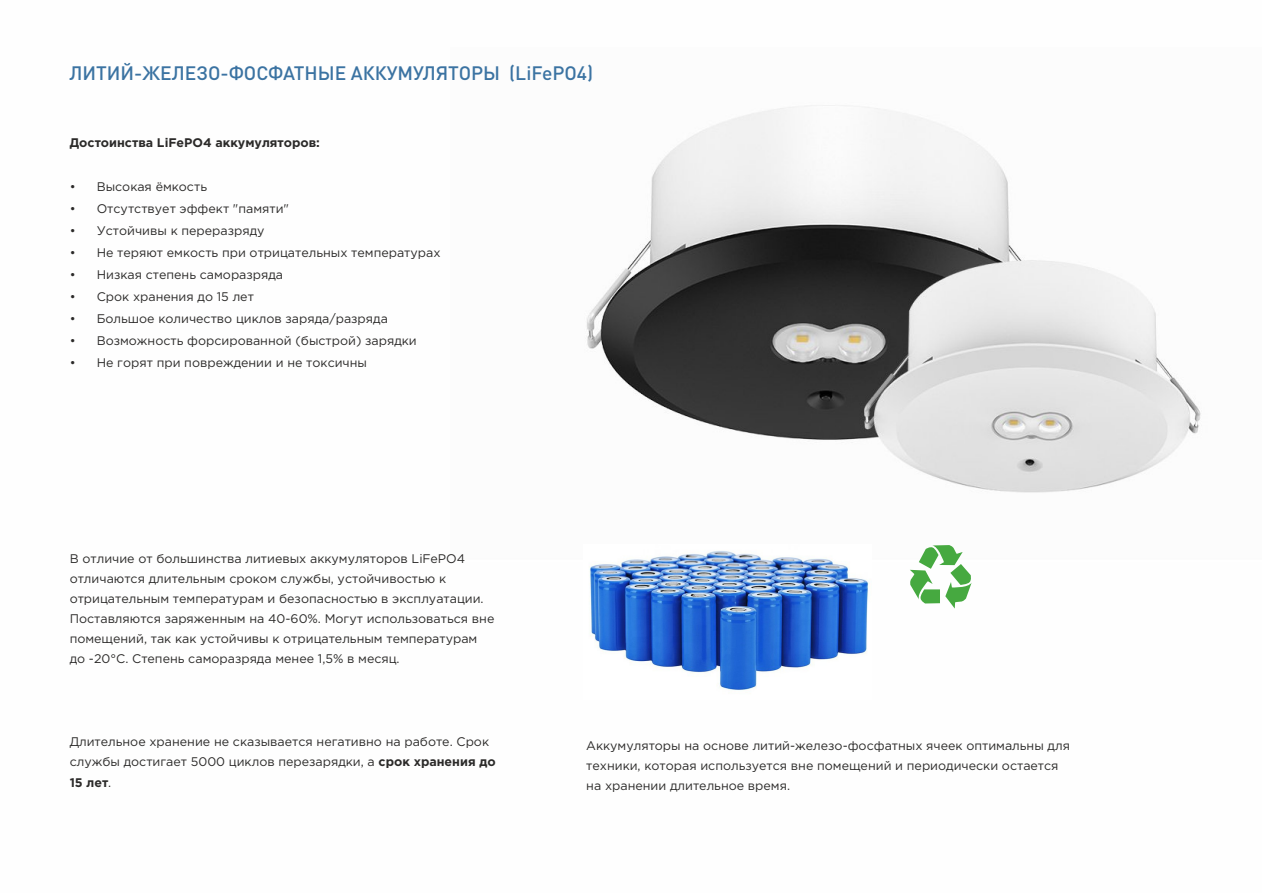
<style>
.page{position:relative;width:1262px;height:893px;background:#fff}
.page>*{position:absolute;margin:0;border:0;box-sizing:border-box;transform-origin:0 0}
.t1{font:500 19.2px "DIN Pro";color:#3b73a2}
.t2{font:12.45px/20px "Gotham Pro";color:#2b2a29}
.t3{font:700 12.45px "Gotham Pro";color:#2b2a29}
.s1{font-weight:700}
</style>
<div class="page">
<img style="left:586px;top:105px;width:615px;height:388px">
<svg style="left:910px;top:545px;width:61px;height:63px"></svg>
<img style="left:589px;top:551px;width:281px;height:139px">
<h1 class="t1" style="left:69px;top:67px;width:525px">ЛИТИЙ-ЖЕЛЕЗО-ФОСФАТНЫЕ АККУМУЛЯТОРЫ (LiFePO4)</h1>
<p class="t3" style="left:70px;top:137px;width:252px">Достоинства LiFePO4 аккумуляторов:</p>
<p class="t2" style="left:70px;top:177px;width:139px">• Высокая ёмкость</p>
<p class="t2" style="left:70px;top:199px;width:221px">• Отсутствует эффект "памяти"</p>
<p class="t2" style="left:70px;top:221px;width:196px">• Устойчивы к переразряду</p>
<p class="t2" style="left:70px;top:243px;width:372px">• Не теряют емкость при отрицательных температурах</p>
<p class="t2" style="left:70px;top:265px;width:215px">• Низкая степень саморазряда</p>
<p class="t2" style="left:70px;top:287px;width:186px">• Срок хранения до 15 лет</p>
<p class="t2" style="left:70px;top:309px;width:320px">• Большое количество циклов заряда/разряда</p>
<p class="t2" style="left:70px;top:332px;width:349px">• Возможность форсированной (быстрой) зарядки</p>
<p class="t2" style="left:70px;top:354px;width:299px">• Не горят при повреждении и не токсичны</p>
<p class="t2" style="left:70px;top:550px;width:426px">В отличие от большинства литиевых аккумуляторов LiFePO4 отличаются длительным сроком службы, устойчивостью к отрицательным температурам и безопасностью в эксплуатации.<br>Поставляются заряженным на 40-60%. Могут использоваться вне помещений, так как устойчивы к отрицательным температурам до -20°С. Степень саморазряда менее 1,5% в месяц.</p>
<p class="t2" style="left:70px;top:732px;width:427px;line-height:20.4px">Длительное хранение не сказывается негативно на работе. Срок службы достигает 5000 циклов перезарядки, а <span class="s1">срок хранения до<br>15 лет</span>.</p>
<p class="t2" style="left:586px;top:737px;width:485px">Аккумуляторы на основе литий-железо-фосфатных ячеек оптимальны для техники, которая используется вне помещений и периодически остается на хранении длительное время.</p>
</div>
